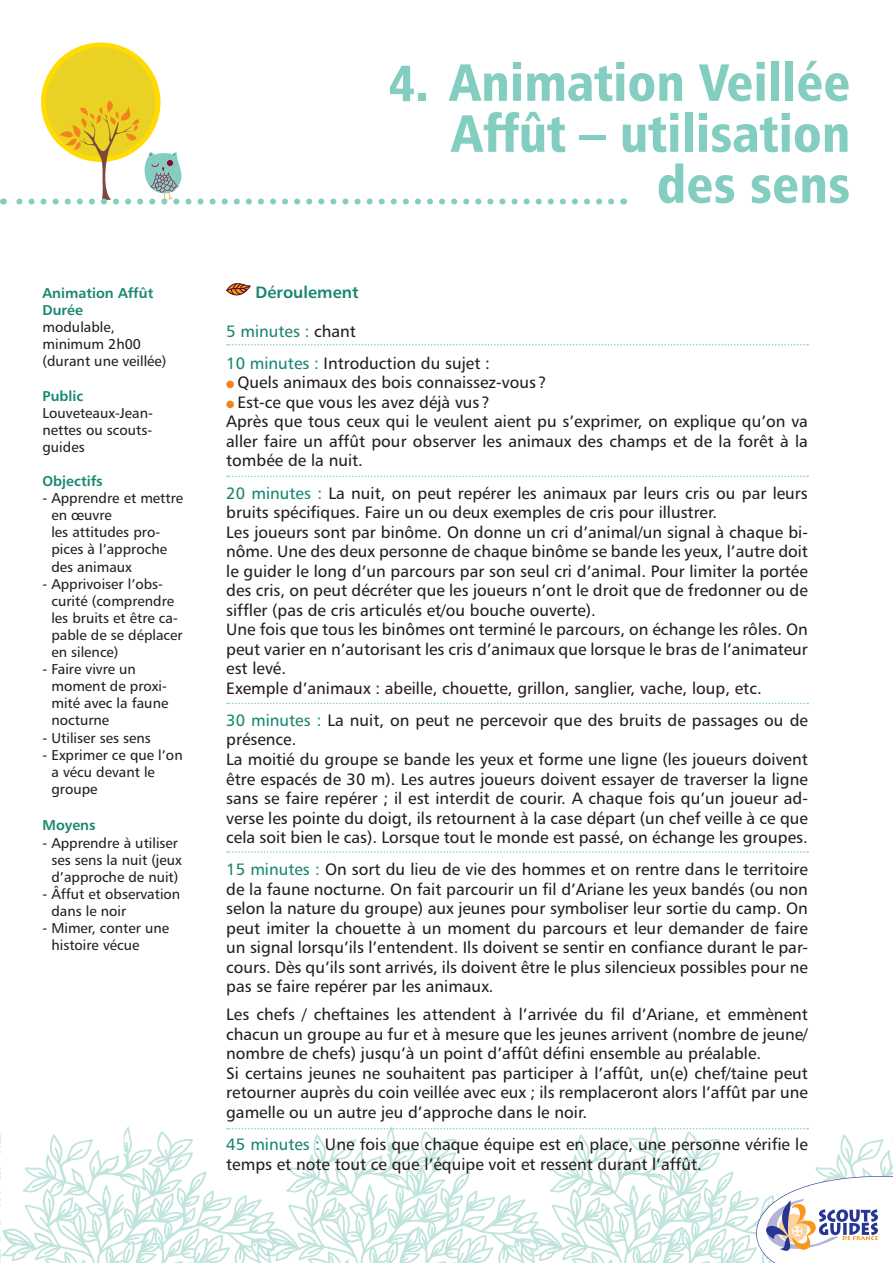
<style>
.page{position:relative;width:893px;height:1263px;background:#fff}
.page>*{position:absolute;margin:0;border:0;box-sizing:border-box;transform-origin:0 0}
.t1{font:52.5px/51px "Humanist 777 BT Black Condensed B";color:#84cec1;text-align:right}
.t2{font:16.5px/19.5px "Humanist 777 BT Roman B";color:#231f20}
.t3{font:16.5px "Humanist 777 BT Bold B";color:#198670}
.t4{font:14.25px/17.1px "Humanist 777 BT Roman B";color:#231f20}
.t5{font:14.25px/17.1px "Humanist 777 BT Bold B";color:#198670}
.s1{font-size:51px}
.s2{color:#198670}
.s3{color:#f58220}
</style>
<div class="page">
<div style="left:41px;top:43px;width:119px;height:119px;background:#ffdb01;border-radius:50%"></div>
<div style="left:46px;top:48px;width:109px;height:109px;background:#e9d223;border-radius:50%"></div>
<svg style="left:3px;top:101px;width:608px;height:103px"></svg>
<svg style="left:226px;top:283px;width:25px;height:13px"></svg>
<svg style="left:227px;top:851px;width:581px;height:2px"></svg>
<svg style="left:227px;top:703px;width:581px;height:1px"></svg>
<svg style="left:227px;top:476px;width:581px;height:1px"></svg>
<svg style="left:227px;top:344px;width:581px;height:1px"></svg>
<svg style="left:0;top:1127px;width:893px;height:136px"></svg>
<p class="t5" style="left:43px;top:284px;width:112px">Animation Affût<br>Durée</p>
<p class="t4" style="left:43px;top:318px;width:126px">modulable, minimum 2h00 (durant une veillée)</p>
<p class="t5" style="left:43px;top:387px;width:42px">Public</p>
<p class="t4" style="left:43px;top:404px;width:112px;text-align:justify">Louveteaux-Jean&shy;nettes ou scouts&shy;guides</p>
<p class="t5" style="left:43px;top:472px;width:62px">Objectifs</p>
<p class="t4" style="left:51px;top:489px;width:133px;text-indent:-9px">- Apprendre et mettre en œuvre<br>les attitudes pro&shy;pices à l’approche des animaux</p>
<p class="t4" style="left:51px;top:575px;width:133px;text-indent:-9px">- Apprivoiser l’obs&shy;curité (comprendre les bruits et être ca&shy;pable de se déplacer en silence)</p>
<p class="t4" style="left:51px;top:660px;width:118px;text-indent:-9px">- Faire vivre un moment de proxi&shy;mité avec la faune nocturne</p>
<p class="t4" style="left:43px;top:729px;width:110px">- Utiliser ses sens</p>
<p class="t4" style="left:51px;top:746px;width:133px;text-indent:-9px">- Exprimer ce que l’on a vécu devant le groupe</p>
<p class="t5" style="left:43px;top:817px;width:55px">Moyens</p>
<p class="t4" style="left:51px;top:834px;width:132px;text-indent:-9px">- Apprendre à utiliser ses sens la nuit (jeux d’approche de nuit)</p>
<p class="t4" style="left:51px;top:885px;width:130px;text-indent:-9px">- Âffut et observation dans le noir</p>
<p class="t4" style="left:51px;top:919px;width:119px;text-indent:-9px">- Mimer, conter une histoire vécue</p>
<h1 class="t1" style="left:388px;top:56px;width:464px"><span class="s1">4.</span> Animation Veillée<br>Affût – utilisation des sens</h1>
<p class="t3" style="left:256px;top:281px;width:105px">Déroulement</p>
<p class="t2" style="left:226px;top:314px;width:265px;line-height:32.2px"><span class="s2">5 minutes :</span> chant<br><span class="s2">10 minutes :</span> Introduction du sujet :</p>
<p class="t2" style="left:226px;top:373px;width:322px"><span class="s3">●</span> Quels animaux des bois connaissez-vous ?</p>
<p class="t2" style="left:226px;top:392px;width:583px"><span class="s3">●</span> Est-ce que vous les avez déjà vus ?<br>Après que tous ceux qui le veulent aient pu s’exprimer, on explique qu’on va aller faire un affût pour observer les animaux des champs et de la forêt à la tombée de la nuit.</p>
<p class="t2" style="left:226px;top:483px;width:583px"><span class="s2">20 minutes :</span> La nuit, on peut repérer les animaux par leurs cris ou par leurs bruits spécifiques. Faire un ou deux exemples de cris pour illustrer.<br>Les joueurs sont par binôme. On donne un cri d’animal/un signal à chaque bi&shy;nôme. Une des deux personne de chaque binôme se bande les yeux, l’autre doit le guider le long d’un parcours par son seul cri d’animal. Pour limiter la portée des cris, on peut décréter que les joueurs n’ont le droit que de fredonner ou de siffler (pas de cris articulés et/ou bouche ouverte).<br>Une fois que tous les binômes ont terminé le parcours, on échange les rôles. On peut varier en n’autorisant les cris d’animaux que lorsque le bras de l’animateur est levé.<br>Exemple d’animaux : abeille, chouette, grillon, sanglier, vache, loup, etc.</p>
<p class="t2" style="left:226px;top:710px;width:583px"><span class="s2">30 minutes :</span> La nuit, on peut ne percevoir que des bruits de passages ou de présence.<br>La moitié du groupe se bande les yeux et forme une ligne (les joueurs doivent être espacés de 30 m). Les autres joueurs doivent essayer de traverser la ligne sans se faire repérer ; il est interdit de courir. A chaque fois qu’un joueur ad&shy;verse les pointe du doigt, ils retournent à la case départ (un chef veille à ce que cela soit bien le cas). Lorsque tout le monde est passé, on échange les groupes.</p>
<p class="t2" style="left:226px;top:859px;width:583px;text-align:justify"><span class="s2">15 minutes :</span> On sort du lieu de vie des hommes et on rentre dans le territoire de la faune nocturne. On fait parcourir un fil d’Ariane les yeux bandés (ou non selon la nature du groupe) aux jeunes pour symboliser leur sortie du camp. On peut imiter la chouette à un moment du parcours et leur demander de faire un signal lorsqu’ils l’entendent. Ils doivent se sentir en confiance durant le par&shy;cours. Dès qu’ils sont arrivés, ils doivent être le plus silencieux possibles pour ne pas se faire repérer par les animaux.</p>
<p class="t2" style="left:226px;top:1004px;width:584px">Les chefs / cheftaines les attendent à l’arrivée du fil d’Ariane, et emmènent chacun un groupe au fur et à mesure que les jeunes arrivent (nombre de jeune/ nombre de chefs) jusqu’à un point d’affût défini ensemble au préalable.<br>Si certains jeunes ne souhaitent pas participer à l’affût, un(e) chef/taine peut retourner auprès du coin veillée avec eux ; ils remplaceront alors l’affût par une gamelle ou un autre jeu d’approche dans le noir.</p>
<p class="t2" style="left:226px;top:1134px;width:583px"><span class="s2">45 minutes :</span> Une fois que chaque équipe est en place, une personne vérifie le temps et note tout ce que l’équipe voit et ressent durant l’affût.</p>
</div>
